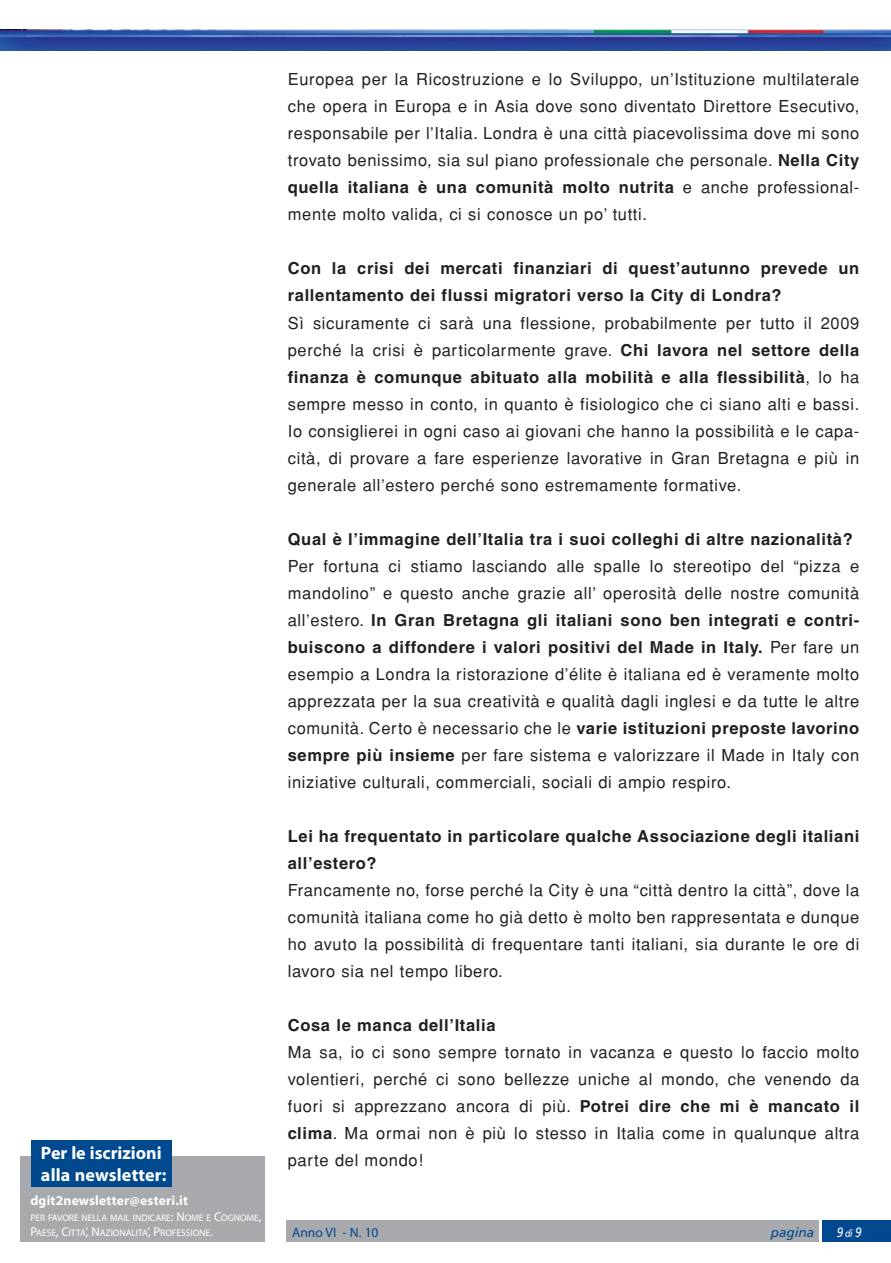
<style>
.page{position:relative;width:891px;height:1263px;background:#fff}
.page>*{position:absolute;margin:0;border:0;box-sizing:border-box;transform-origin:0 0}
.t1{font:700 18px/21.6px "Myriad Pro";color:#fff}
.t2{font:16.5px/27px "Helvetica";letter-spacing:.04em;color:#231f20;text-align:justify}
.t3{font:700 16.5px/27px "Helvetica";letter-spacing:.04em;color:#231f20}
.t4{font:700 13.5px "Myriad Pro";letter-spacing:.015em;color:#fff}
.t5{font:13.5px "Myriad Pro";color:#01498e}
.t6{font:italic 13.5px "Frutiger";color:#01498e}
.t7{font:italic 13.5px "Frutiger";color:#fff;scale:.85 1}
.t8{font:9.6px/15px "Myriad Pro";letter-spacing:-.005em;color:#fff}
.s1{font-size:12.75px}
.s2{font-weight:700}
.s3{font-size:10.5px}
</style>
<div class="page">
<div style="left:20px;top:1156px;width:245px;height:85px;background:#a8a9ad"></div>
<div style="left:286px;top:1220px;width:532px;height:21px;background:#a8a9ad"></div>
<div style="left:822px;top:1220px;width:68px;height:21px;background:#01498e"></div>
<div style="left:31px;top:1139px;width:140px;height:47px;background:#01498e"></div>
<img style="left:0;top:29px;width:890px;height:22px">
<p class="t1" style="left:41px;top:1143px;width:127px">Per le iscrizioni alla newsletter:</p>
<p class="t4" style="left:30px;top:1194px;width:159px">dgit2newsletter@esteri.it</p>
<p class="t8" style="left:30px;top:1211px;width:232px">PER FAVORE NELLA MAIL INDICARE<span class="s1">: N</span>OME E <span class="s1">C</span>OGNOME<span class="s1">,<br>P</span>AESE<span class="s1">, C</span>ITTA<span class="s1">’, N</span>AZIONALITA<span class="s1">’, P</span>ROFESSIONE<span class="s1">.</span></p>
<p class="t2" style="left:288px;top:68px;width:573px">Europea per la Ricostruzione e lo Sviluppo, un’Istituzione multilaterale che opera in Europa e in Asia dove sono diventato Direttore Esecutivo, responsabile per l’Italia. Londra è una città piacevolissima dove mi sono trovato benissimo, sia sul piano professionale che personale. <span class="s2">Nella City quella italiana è una comunità molto nutrita</span> e anche professional&shy;mente molto valida, ci si conosce un po’ tutti.</p>
<p class="t3" style="left:288px;top:257px;width:572px">Con la crisi dei mercati finanziari di quest’autunno prevede un rallentamento dei flussi migratori verso la City di Londra?</p>
<p class="t2" style="left:288px;top:311px;width:573px">Sì sicuramente ci sarà una flessione, probabilmente per tutto il 2009 perché la crisi è particolarmente grave. <span class="s2">Chi lavora nel settore della finanza è comunque abituato alla mobilità e alla flessibilità</span>, lo ha sempre messo in conto, in quanto è fisiologico che ci siano alti e bassi.<br>Io consiglierei in ogni caso ai giovani che hanno la possibilità e le capa&shy;cità, di provare a fare esperienze lavorative in Gran Bretagna e più in generale all’estero perché sono estremamente formative.</p>
<p class="t3" style="left:288px;top:527px;width:566px">Qual è l’immagine dell’Italia tra i suoi colleghi di altre nazionalità?</p>
<p class="t2" style="left:288px;top:554px;width:573px">Per fortuna ci stiamo lasciando alle spalle lo stereotipo del “pizza e mandolino” e questo anche grazie all’ operosità delle nostre comunità all’estero. <span class="s2">In Gran Bretagna gli italiani sono ben integrati e contri&shy;buiscono a diffondere i valori positivi del Made in Italy.</span> Per fare un esempio a Londra la ristorazione d’élite è italiana ed è veramente molto apprezzata per la sua creatività e qualità dagli inglesi e da tutte le altre comunità. Certo è necessario che le <span class="s2">varie istituzioni preposte lavorino sempre più insieme</span> per fare sistema e valorizzare il Made in Italy con iniziative culturali, commerciali, sociali di ampio respiro.</p>
<p class="t3" style="left:288px;top:824px;width:572px">Lei ha frequentato in particolare qualche Associazione degli italiani all’estero?</p>
<p class="t2" style="left:288px;top:878px;width:573px">Francamente no, forse perché la City è una “città dentro la città”, dove la comunità italiana come ho già detto è molto ben rappresentata e dunque ho avuto la possibilità di frequentare tanti italiani, sia durante le ore di lavoro sia nel tempo libero.</p>
<p class="t3" style="left:288px;top:1013px;width:209px">Cosa le manca dell’Italia</p>
<p class="t2" style="left:288px;top:1040px;width:573px">Ma sa, io ci sono sempre tornato in vacanza e questo lo faccio molto volentieri, perché ci sono bellezze uniche al mondo, che venendo da fuori si apprezzano ancora di più. <span class="s2">Potrei dire che mi è mancato il clima</span>. Ma ormai non è più lo stesso in Italia come in qualunque altra parte del mondo!</p>
<p class="t5" style="left:292px;top:1226px;width:88px">Anno VI - N. 10</p>
<p class="t6" style="left:770px;top:1226px;width:45px">pagina</p>
<p class="t7" style="left:836px;top:1226px;width:31px">9 <span class="s3">di</span> 9</p>
</div>
